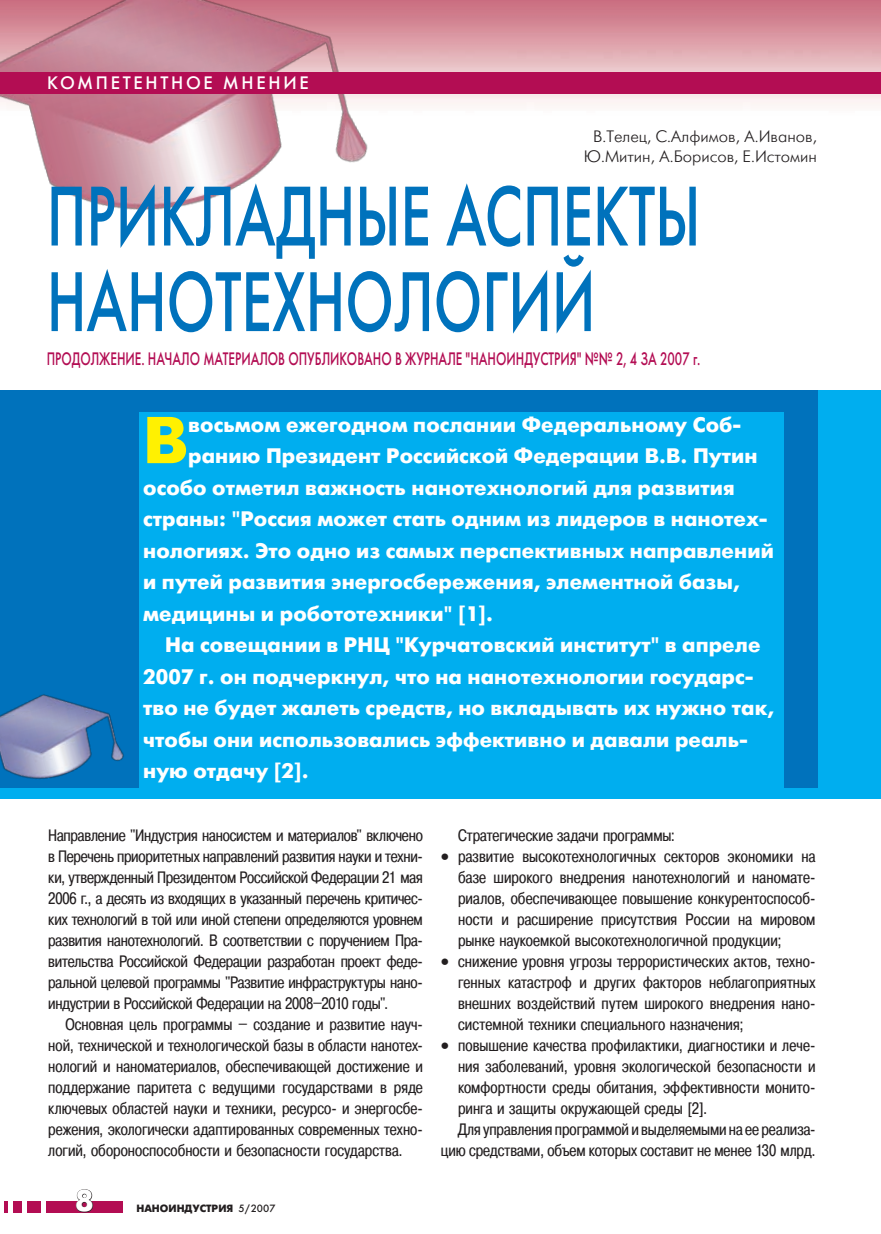
<style>
.page{position:relative;width:881px;height:1234px;background:#fff}
.page>*{position:absolute;margin:0;border:0;box-sizing:border-box;transform-origin:0 0}
.t1{font:84px/85.5px "Futuris C";color:#0072bc;scale:.7 1}
.t2{font:700 66px "Futuris C";color:#fff101}
.t3{font:700 30px "Futuris C";color:#fff}
.t4{font:700 21px "Futuris C";letter-spacing:.005em;color:#fff}
.t5{font:18px "Futuris C";color:#b30d53;scale:.7 1}
.t6{font:18px "Futuris C";letter-spacing:.15em;color:#fff}
.t7{font:16.5px/21px "Pragmatica Cond C";letter-spacing:.005em;color:#231f20;text-align:justify}
.t8{font:16.5px/19.8px "Futuris Light C";color:#231f20;text-align:center}
.t9{font:700 10.5px "Futuris C";color:#231f20}
.s1{font-weight:400}
</style>
<div class="page">
<div style="left:47px;top:1201px;width:76px;height:11px;background:#b30d53"></div>
<div style="left:27px;top:1201px;width:14px;height:11px;background:#b30d53"></div>
<div style="left:13px;top:1201px;width:9px;height:11px;background:#b30d53"></div>
<hr style="left:4px;top:1201px;width:4px;height:11px;background:#b30d53">
<svg style="left:76px;top:1189px;width:17px;height:23px"></svg>
<img style="left:0;top:0;width:440px;height:210px">
<div style="left:0;top:72px;width:880px;height:22px;background:#b30d53"></div>
<div style="left:0;top:390px;width:880px;height:408px;background:#00aeef"></div>
<div style="left:0;top:390px;width:816px;height:397px;background:#0072bc"></div>
<img style="left:0;top:694px;width:124px;height:85px">
<div style="left:139px;top:412px;width:644px;height:386px;background:#00aeef"></div>
<p class="t6" style="left:47px;top:72px;width:263px">компетентное мнение</p>
<p class="t8" style="left:583px;top:127px;width:234px">В.Телец, С.Алфимов, А.Иванов,<br>Ю.Митин, А.Борисов, Е.Истомин</p>
<h1 class="t1" style="left:47px;top:174px;width:934px">П рикладные аспекты нанотехнологий</h1>
<p class="t5" style="left:47px;top:347px;width:934px">П родолжение. Начало материалов опубликовано в журнале "Наноиндустрия" №№ 2, 4 за 2007 г.</p>
<h2 class="t2" style="left:143px;top:403px;width:46px">В</h2>
<p class="t4" style="left:188px;top:412px;width:554px">восьмом ежегодном послании Федеральному Соб-</p>
<p class="t4" style="left:188px;top:444px;width:570px">ранию Президент Российской Федерации В.В. Путин</p>
<p class="t4" style="left:143px;top:475px;width:593px">особо отметил важность нанотехнологий для развития</p>
<p class="t4" style="left:143px;top:507px;width:625px">страны: "Россия может стать одним из лидеров в нанотех-</p>
<p class="t4" style="left:143px;top:538px;width:632px">нологиях. Это одно из самых перспективных направлений</p>
<p class="t4" style="left:143px;top:570px;width:598px">и путей развития энергосбережения, элементной базы,</p>
<p class="t4" style="left:143px;top:601px;width:351px">медицины и робототехники" [1].</p>
<p class="t4" style="left:165px;top:633px;width:596px">На совещании в РНЦ "Курчатовский институт" в апреле</p>
<p class="t4" style="left:143px;top:664px;width:611px">2007 г. он подчеркнул, что на нанотехнологии государс-</p>
<p class="t4" style="left:143px;top:696px;width:632px">тво не будет жалеть средств, но вкладывать их нужно так,</p>
<p class="t4" style="left:143px;top:727px;width:606px">чтобы они использовались эффективно и давали реаль-</p>
<p class="t4" style="left:143px;top:759px;width:167px">ную отдачу [2].</p>
<p class="t7" style="left:48px;top:824px;width:376px">Направление "Индустрия наносистем и материалов" включено в Перечень приоритетных направлений развития науки и техни&shy;ки, утвержденный Президентом Российской Федерации 21 мая 2006 г., а десять из входящих в указанный перечень критичес&shy;ких технологий в той или иной степени определяются уровнем развития нанотехнологий. В соответствии с поручением Пра&shy;вительства Российской Федерации разработан проект феде&shy;ральной целевой программы "Развитие инфраструктуры нано&shy;индустрии в Российской Федерации на 2008–2010 годы".</p>
<p class="t7" style="left:48px;top:1013px;width:376px;text-indent:17px">Основная цель программы – создание и развитие науч&shy;ной, технической и технологической базы в области нанотех&shy;нологий и наноматериалов, обеспечивающей достижение и поддержание паритета с ведущими государствами в ряде ключевых областей науки и техники, ресурсо- и энергосбе&shy;режения, экологически адаптированных современных техно&shy;логий, обороноспособности и безопасности государства.</p>
<h3 class="t3" style="left:76px;top:1183px;width:19px">8</h3>
<p class="t9" style="left:136px;top:1202px;width:140px">НАНОИНДУСТРИЯ <span class="s1">5/2007</span></p>
<p class="t7" style="left:458px;top:824px;width:218px">Стратегические задачи программы:</p>
<p class="t7" style="left:458px;top:845px;width:359px;text-indent:-17px">• развитие высокотехнологичных секторов экономики на базе широкого внедрения нанотехнологий и наномате&shy;риалов, обеспечивающее повышение конкурентоспособ&shy;ности и расширение присутствия России на мировом рынке наукоемкой высокотехнологичной продукции;</p>
<p class="t7" style="left:458px;top:950px;width:359px;text-indent:-17px">• снижение уровня угрозы террористических актов, техно&shy;генных катастроф и других факторов неблагоприятных внешних воздействий путем широкого внедрения нано&shy;системной техники специального назначения;</p>
<p class="t7" style="left:441px;top:1034px;width:376px">• повышение качества профилактики, диагностики и лече-</p>
<p class="t7" style="left:458px;top:1055px;width:359px">ния заболеваний, уровня экологической безопасности и</p>
<p class="t7" style="left:458px;top:1076px;width:359px">комфортности среды обитания, эффективности монито-</p>
<p class="t7" style="left:458px;top:1097px;width:251px">ринга и защиты окружающей среды [2].</p>
<p class="t7" style="left:458px;top:1118px;width:359px">Для управления программой и выделяемыми на ее реализа-</p>
<p class="t7" style="left:441px;top:1139px;width:376px">цию средствами, объем которых составит не менее 130 млрд.</p>
</div>
